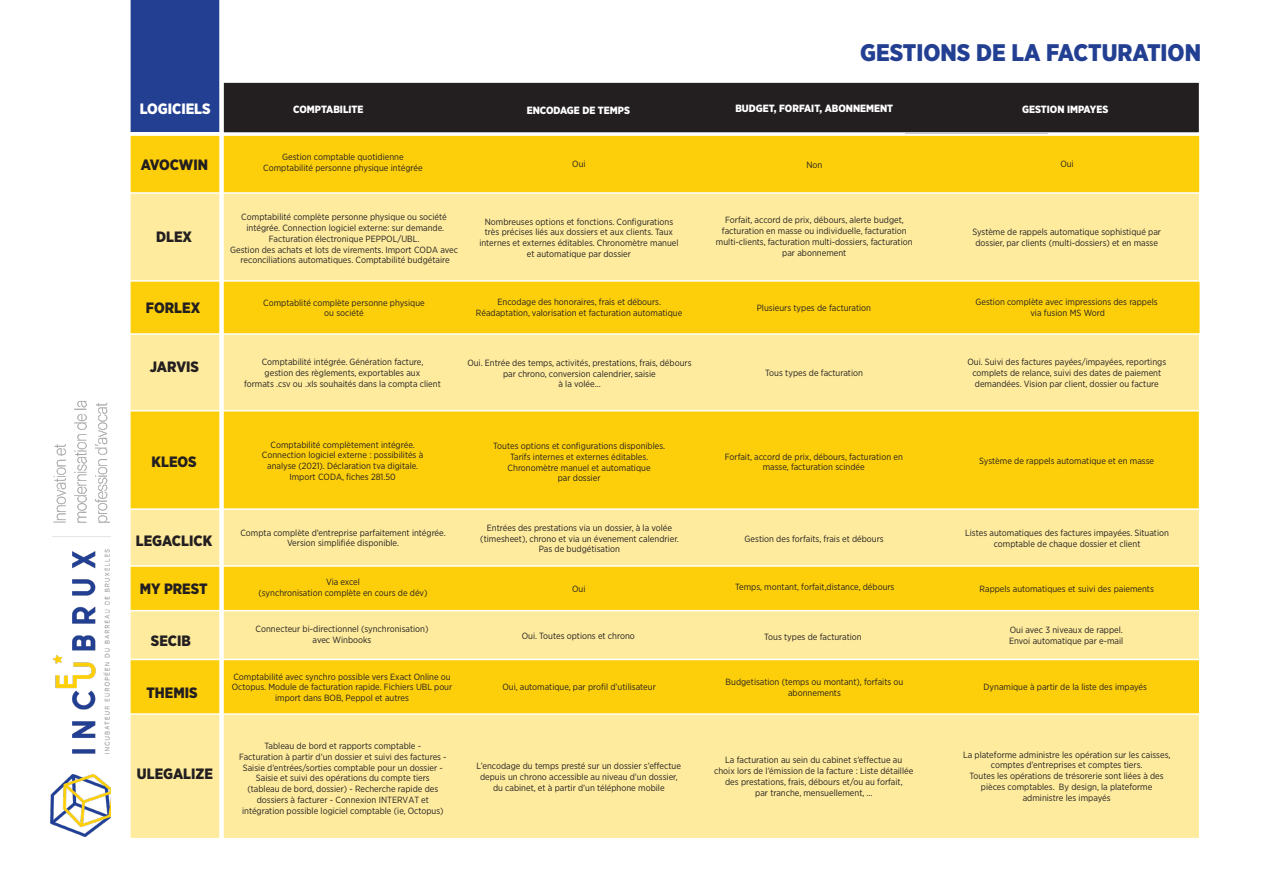
<style>
.page{position:relative;width:1263px;height:893px;background:#fff}
.page>*{position:absolute;margin:0;border:0;box-sizing:border-box;transform-origin:0 0}
.t1{font:900 24px "Gotham Narrow";color:#223f92}
.t2{font:900 15px "Gotham Narrow";color:#231f20}
.t3{font:900 15px "Gotham Narrow";color:#fff}
.t4{font:900 10.5px "Gotham Narrow";color:#fff}
.t5{font:9px/10.8px "Gotham Narrow";color:#231f20;text-align:center}
</style>
<div class="page">
<div style="left:127px;top:135px;width:1073px;height:704px;background:#feeb9e;border:2px solid #fff"></div>
<div style="left:129px;top:134px;width:1072px;height:60px;background:#fdcf0b;border:2px solid #fff"></div>
<div style="left:127px;top:659px;width:1073px;height:56px;background:#fdcf0b;border:2px solid #fff"></div>
<div style="left:128px;top:565px;width:1072px;height:46px;background:#fdcf0b;border:2px solid #fff"></div>
<div style="left:128px;top:410px;width:1072px;height:100px;background:#fdcf0b;border:2px solid #fff"></div>
<div style="left:128px;top:280px;width:1073px;height:55px;background:#fdcf0b;border:2px solid #fff"></div>
<div style="left:222px;top:82px;width:977px;height:51px;background:#231f20"></div>
<div style="left:222px;top:81px;width:978px;height:53px;border:2px solid #fff"></div>
<svg style="left:127px;top:0;width:97px;height:839px"></svg>
<img style="left:51px;top:401px;width:60px;height:436px">
<p class="t1" style="left:860px;top:36px;width:342px">GESTIONS DE LA FACTURATION</p>
<p class="t3" style="left:140px;top:99px;width:72px">LOGICIELS</p>
<p class="t4" style="left:293px;top:102px;width:72px">COMPTABILITE</p>
<p class="t4" style="left:527px;top:103px;width:105px">ENCODAGE DE TEMPS</p>
<p class="t4" style="left:735px;top:101px;width:159px">BUDGET, FORFAIT, ABONNEMENT</p>
<p class="t4" style="left:1022px;top:103px;width:88px">GESTION IMPAYES</p>
<p class="t2" style="left:141px;top:155px;width:69px">AVOCWIN</p>
<p class="t5" style="left:282px;top:152px;width:123px">Gestion comptable quotidienne</p>
<p class="t5" style="left:263px;top:162px;width:161px">Comptabilité personne physique intégrée</p>
<p class="t5" style="left:572px;top:159px;width:15px">Oui</p>
<p class="t5" style="left:806px;top:159px;width:17px">Non</p>
<p class="t5" style="left:1060px;top:159px;width:15px">Oui</p>
<p class="t2" style="left:156px;top:227px;width:37px">DLEX</p>
<p class="t5" style="left:241px;top:211px;width:207px">Comptabilité complète personne physique ou société</p>
<p class="t5" style="left:246px;top:222px;width:199px">intégrée. Connection logiciel externe: sur demande.</p>
<p class="t5" style="left:269px;top:233px;width:152px">Facturation électronique PEPPOL/UBL.</p>
<p class="t5" style="left:230px;top:244px;width:229px">Gestion des achats et lots de virements. Import CODA avec</p>
<p class="t5" style="left:241px;top:255px;width:211px">reconciliations automatiques. Comptabilité budgétaire</p>
<p class="t5" style="left:485px;top:216px;width:190px">Nombreuses options et fonctions. Configurations</p>
<p class="t5" style="left:485px;top:227px;width:190px">très précises liés aux dossiers et aux clients. Taux</p>
<p class="t5" style="left:479px;top:238px;width:201px">internes et externes éditables. Chronomètre manuel</p>
<p class="t5" style="left:527px;top:248px;width:106px">et automatique par dossier</p>
<p class="t5" style="left:725px;top:215px;width:180px">Forfait, accord de prix, débours, alerte budget,</p>
<p class="t5" style="left:722px;top:226px;width:186px">facturation en masse ou individuelle, facturation</p>
<p class="t5" style="left:716px;top:236px;width:198px">multi-clients, facturation multi-dossiers, facturation</p>
<p class="t5" style="left:782px;top:247px;width:66px">par abonnement</p>
<p class="t5" style="left:972px;top:226px;width:190px">Système de rappels automatique sophistiqué par</p>
<p class="t5" style="left:975px;top:237px;width:184px">dossier, par clients (multi-dossiers) et en masse</p>
<p class="t2" style="left:146px;top:298px;width:56px">FORLEX</p>
<p class="t5" style="left:263px;top:297px;width:163px">Comptablité complète personne physique</p>
<p class="t5" style="left:324px;top:308px;width:41px">ou société</p>
<p class="t5" style="left:497px;top:296px;width:165px">Encodage des honoraires, frais et débours.</p>
<p class="t5" style="left:476px;top:307px;width:208px">Réadaptation, valorisation et facturation automatique</p>
<p class="t5" style="left:757px;top:302px;width:116px">Plusieurs types de facturation</p>
<p class="t5" style="left:975px;top:297px;width:184px">Gestion complète avec impressions des rappels</p>
<p class="t5" style="left:1030px;top:307px;width:76px">via fusion MS Word</p>
<p class="t2" style="left:150px;top:356px;width:51px">JARVIS</p>
<p class="t5" style="left:262px;top:356px;width:163px">Comptabilité intégrée. Génération facture,</p>
<p class="t5" style="left:265px;top:367px;width:157px">gestion des règlements, exportables aux</p>
<p class="t5" style="left:244px;top:378px;width:198px">formats .csv ou .xls souhaités dans la compta client</p>
<p class="t5" style="left:467px;top:357px;width:226px">Oui. Entrée des temps, activités, prestations, frais, débours par chrono, conversion calendrier, saisie</p>
<p class="t5" style="left:558px;top:379px;width:44px">à la volée...</p>
<p class="t5" style="left:765px;top:367px;width:99px">Tous types de facturation</p>
<p class="t5" style="left:967px;top:356px;width:200px">Oui. Suivi des factures payées/impayées, reportings</p>
<p class="t5" style="left:972px;top:367px;width:190px">complets de relance, suivi des dates de paiement</p>
<p class="t5" style="left:975px;top:378px;width:185px">demandées. Vision par client, dossier ou facture</p>
<p class="t2" style="left:152px;top:452px;width:46px">KLEOS</p>
<p class="t2" style="left:136px;top:531px;width:78px">LEGACLICK</p>
<p class="t2" style="left:140px;top:579px;width:69px">MY PREST</p>
<p class="t2" style="left:151px;top:631px;width:41px">SECIB</p>
<p class="t2" style="left:146px;top:682px;width:53px">THEMIS</p>
<p class="t2" style="left:137px;top:764px;width:78px">ULEGALIZE</p>
<p class="t5" style="left:271px;top:439px;width:146px">Comptabilité complètement intégrée.</p>
<p class="t5" style="left:262px;top:450px;width:163px">Connection logiciel externe : possibilités à</p>
<p class="t5" style="left:267px;top:460px;width:153px">analyse (2021). Déclaration tva digitale.</p>
<p class="t5" style="left:289px;top:471px;width:108px">Import CODA, fiches 281.50</p>
<p class="t5" style="left:240px;top:527px;width:207px">Compta complète d’entreprise parfaitement intégrée.</p>
<p class="t5" style="left:287px;top:538px;width:114px">Version simplifiée disponible.</p>
<p class="t5" style="left:493px;top:440px;width:174px">Toutes options et configurations disponibles.</p>
<p class="t5" style="left:510px;top:451px;width:140px">Tarifs internes et externes éditables.</p>
<p class="t5" style="left:508px;top:462px;width:144px">Chronomètre manuel et automatique</p>
<p class="t5" style="left:558px;top:473px;width:44px">par dossier</p>
<p class="t5" style="left:487px;top:522px;width:187px">Entrées des prestations via un dossier, à la volée</p>
<p class="t5" style="left:480px;top:533px;width:200px">(timesheet), chrono et via un évenement calendrier.</p>
<p class="t5" style="left:539px;top:544px;width:83px">Pas de budgétisation</p>
<p class="t5" style="left:725px;top:451px;width:180px">Forfait, accord de prix, débours, facturation en</p>
<p class="t5" style="left:763px;top:462px;width:103px">masse, facturation scindée</p>
<p class="t5" style="left:745px;top:533px;width:141px">Gestion des forfaits, frais et débours</p>
<p class="t5" style="left:979px;top:455px;width:176px">Système de rappels automatique et en masse</p>
<p class="t5" style="left:965px;top:527px;width:205px">Listes automatiques des factures impayées. Situation</p>
<p class="t5" style="left:994px;top:538px;width:148px">comptable de chaque dossier et client</p>
<p class="t5" style="left:326px;top:576px;width:35px">Via excel</p>
<p class="t5" style="left:259px;top:587px;width:170px">(synchronisation complète en cours de dév)</p>
<p class="t5" style="left:256px;top:623px;width:174px">Connecteur bi-directionnel (synchronisation)</p>
<p class="t5" style="left:313px;top:634px;width:60px">avec Winbooks</p>
<p class="t5" style="left:522px;top:630px;width:115px">Oui. Toutes options et chrono</p>
<p class="t5" style="left:764px;top:631px;width:99px">Tous types de facturation</p>
<p class="t5" style="left:735px;top:582px;width:161px">Temps, montant, forfait,distance, débours</p>
<p class="t5" style="left:979px;top:583px;width:176px">Rappels automatiques et suivi des paiements</p>
<p class="t5" style="left:572px;top:583px;width:15px">Oui</p>
<p class="t5" style="left:1010px;top:624px;width:115px">Oui avec 3 niveaux de rappel.</p>
<p class="t5" style="left:1009px;top:635px;width:116px">Envoi automatique par e-mail</p>
<p class="t5" style="left:232px;top:671px;width:222px">Comptabilité avec synchro possible vers Exact Online ou<br>Octopus. Module de facturation rapide. Fichiers UBL pour import dans BOB, Peppol et autres</p>
<p class="t5" style="left:502px;top:681px;width:155px">Oui, automatique, par profil d’utilisateur</p>
<p class="t5" style="left:265px;top:740px;width:158px">Tableau de bord et rapports comptable -</p>
<p class="t5" style="left:239px;top:751px;width:209px">Facturation à partir d’un dossier et suivi des factures -</p>
<p class="t5" style="left:243px;top:762px;width:201px">Saisie d’entrées/sorties comptable pour un dossier -</p>
<p class="t5" style="left:256px;top:773px;width:175px">Saisie et suivi des opérations du compte tiers</p>
<p class="t5" style="left:247px;top:783px;width:192px">(tableau de bord, dossier) - Recherche rapide des</p>
<p class="t5" style="left:257px;top:794px;width:174px">dossiers à facturer - Connexion INTERVAT et</p>
<p class="t5" style="left:242px;top:805px;width:203px">intégration possible logiciel comptable (ie, Octopus)</p>
<p class="t5" style="left:477px;top:760px;width:206px">L’encodage du temps presté sur un dossier s’effectue</p>
<p class="t5" style="left:480px;top:771px;width:199px">depuis un chrono accessible au niveau d’un dossier,</p>
<p class="t5" style="left:493px;top:782px;width:173px">du cabinet, et à partir d’un téléphone mobile</p>
<p class="t5" style="left:726px;top:676px;width:179px">Budgetisation (temps ou montant), forfaits ou</p>
<p class="t5" style="left:788px;top:687px;width:54px">abonnements</p>
<p class="t5" style="left:725px;top:754px;width:179px">La facturation au sein du cabinet s’effectue au</p>
<p class="t5" style="left:714px;top:765px;width:201px">choix lors de l’émission de la facture : Liste détaillée</p>
<p class="t5" style="left:725px;top:776px;width:179px">des prestations, frais, débours et/ou au forfait,</p>
<p class="t5" style="left:755px;top:787px;width:119px">par tranche, mensuellement, …</p>
<p class="t5" style="left:983px;top:681px;width:165px">Dynamique à partir de la liste des impayés</p>
<p class="t5" style="left:963px;top:749px;width:209px">La plateforme administre les opération sur les caisses,</p>
<p class="t5" style="left:991px;top:760px;width:153px">comptes d’entreprises et comptes tiers.</p>
<p class="t5" style="left:969px;top:770px;width:196px">Toutes les opérations de trésorerie sont liées à des</p>
<p class="t5" style="left:981px;top:781px;width:173px">pièces comptables. By design, la plateforme</p>
<p class="t5" style="left:1023px;top:792px;width:89px">administre les impayés</p>
</div>
